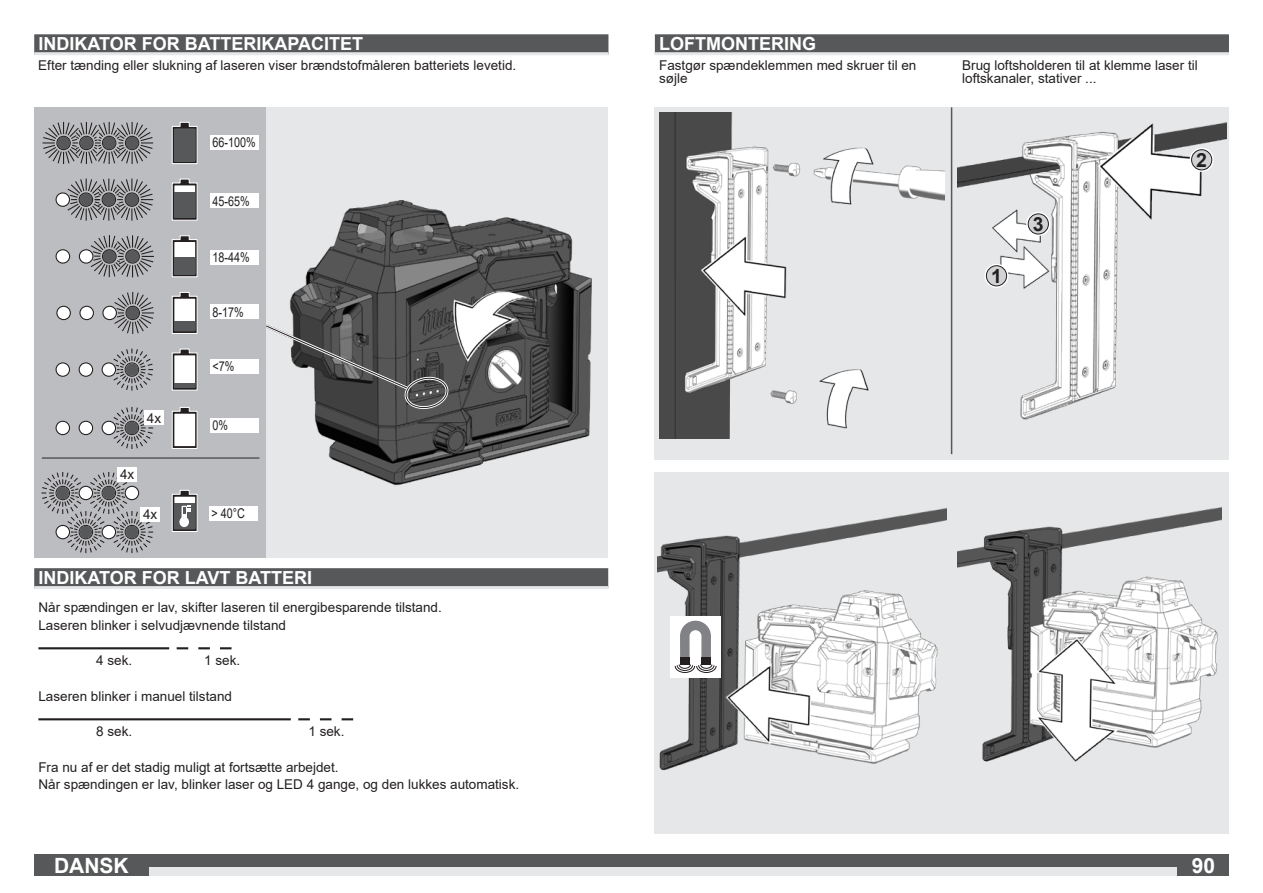
<style>
.page{position:relative;width:1263px;height:893px;background:#fff}
.page>*{position:absolute;margin:0;border:0;box-sizing:border-box;transform-origin:0 0}
.t1{font:700 21px "Arial";color:#fff}
._00-Haupttext{font:700 19.5px "Arial";color:#231f20}
.Ueberschrift{font:700 18px "Arial";color:#fff}
._00-Haupttext-2{font:13.5px/13.5px "Arial";color:#231f20}
._00-Haupttext-3{font:13.5px "Arial";color:#231f20;scale:.8 1}
</style>
<div class="page">
<div style="left:34px;top:855px;width:1195px;height:21px;background:#57585a"></div>
<div style="left:34px;top:867px;width:1195px;height:9px;background:#e6e7e9"></div>
<div style="left:1178px;top:855px;width:51px;height:21px;background:#57585a"></div>
<div style="left:655px;top:107px;width:574px;height:353px;background:#e6e7e9"></div>
<div style="left:655px;top:473px;width:574px;height:361px;background:#e6e7e9"></div>
<div style="left:35px;top:107px;width:572px;height:451px;background:#e6e7e9"></div>
<div style="left:35px;top:107px;width:231px;height:451px;background:#bcbdc0"></div>
<img style="left:289px;top:200px;width:303px;height:286px">
<svg style="left:266px;top:322px;width:183px;height:88px"></svg>
<img style="left:958px;top:122px;width:269px;height:298px">
<img style="left:660px;top:113px;width:284px;height:326px">
<img style="left:657px;top:507px;width:290px;height:264px">
<hr style="left:951px;top:107px;width:1px;height:347px;background:#57585a">
<img style="left:958px;top:507px;width:263px;height:255px">
<div style="left:670px;top:616px;width:50px;height:62px;background:#fff"></div>
<svg style="left:680px;top:621px;width:31px;height:36px"></svg>
<div style="left:680px;top:657px;width:10px;height:7px;background:#231f20"></div>
<div style="left:701px;top:657px;width:10px;height:7px;background:#231f20"></div>
<svg style="left:674px;top:664px;width:43px;height:9px"></svg>
<svg style="left:42px;top:121px;width:112px;height:43px"></svg>
<svg style="left:55px;top:178px;width:99px;height:43px"></svg>
<svg style="left:55px;top:235px;width:99px;height:43px"></svg>
<svg style="left:56px;top:292px;width:98px;height:42px"></svg>
<svg style="left:41px;top:472px;width:113px;height:82px"></svg>
<svg style="left:55px;top:348px;width:99px;height:43px"></svg>
<svg style="left:55px;top:407px;width:99px;height:42px"></svg>
<svg style="left:171px;top:121px;width:27px;height:43px"></svg>
<div style="left:174px;top:129px;width:21px;height:32px;background:#57585a"></div>
<svg style="left:171px;top:178px;width:27px;height:43px"></svg>
<svg style="left:177px;top:188px;width:16px;height:5px"></svg>
<div style="left:175px;top:186px;width:20px;height:32px;border:1px solid #fff"></div>
<div style="left:174px;top:193px;width:21px;height:25px;background:#57585a"></div>
<svg style="left:171px;top:235px;width:27px;height:43px"></svg>
<div style="left:175px;top:243px;width:20px;height:31px;background:#fff"></div>
<div style="left:175px;top:242px;width:20px;height:32px;border:1px solid #fff"></div>
<div style="left:174px;top:257px;width:21px;height:17px;background:#57585a"></div>
<svg style="left:171px;top:292px;width:27px;height:42px"></svg>
<div style="left:175px;top:299px;width:20px;height:32px;background:#fff"></div>
<div style="left:174px;top:322px;width:21px;height:9px;background:#57585a"></div>
<svg style="left:171px;top:348px;width:27px;height:43px"></svg>
<div style="left:175px;top:356px;width:20px;height:31px;background:#fff"></div>
<div style="left:174px;top:383px;width:21px;height:5px;background:#57585a"></div>
<svg style="left:171px;top:407px;width:27px;height:42px"></svg>
<div style="left:175px;top:414px;width:20px;height:32px;background:#fff"></div>
<svg style="left:171px;top:489px;width:27px;height:43px"></svg>
<div style="left:34px;top:855px;width:115px;height:21px;background:#57585a"></div>
<div style="left:34px;top:568px;width:574px;height:20px;background:#57585a"></div>
<hr style="left:34px;top:586px;width:574px;height:3px;background:#e6e7e9">
<hr style="left:38px;top:647px;width:131px;height:2px;background:#231f20">
<svg style="left:177px;top:647px;width:55px;height:2px"></svg>
<hr style="left:38px;top:718px;width:253px;height:2px;background:#231f20">
<svg style="left:298px;top:718px;width:55px;height:2px"></svg>
<div style="left:34px;top:34px;width:574px;height:21px;background:#57585a"></div>
<hr style="left:34px;top:52px;width:574px;height:3px;background:#e6e7e9">
<div style="left:655px;top:34px;width:574px;height:21px;background:#57585a"></div>
<hr style="left:655px;top:52px;width:574px;height:3px;background:#e6e7e9">
<div style="left:210px;top:135px;width:49px;height:14px;background:#fff"></div>
<div style="left:210px;top:193px;width:49px;height:15px;background:#fff"></div>
<div style="left:210px;top:250px;width:49px;height:15px;background:#fff"></div>
<div style="left:210px;top:305px;width:49px;height:14px;background:#fff"></div>
<div style="left:210px;top:359px;width:49px;height:15px;background:#fff"></div>
<div style="left:210px;top:418px;width:49px;height:14px;background:#fff"></div>
<div style="left:209px;top:506px;width:49px;height:14px;background:#fff"></div>
<div style="left:126px;top:526px;width:12px;height:12px;background:#57585a;border-radius:50%"></div>
<div style="left:103px;top:487px;width:12px;height:12px;background:#57585a;border-radius:50%"></div>
<div style="left:126px;top:363px;width:12px;height:13px;background:#57585a;border-radius:50%"></div>
<div style="left:126px;top:422px;width:12px;height:12px;background:#57585a;border-radius:50%"></div>
<div style="left:126px;top:307px;width:13px;height:12px;background:#57585a;border-radius:50%"></div>
<div style="left:126px;top:250px;width:13px;height:13px;background:#57585a;border-radius:50%"></div>
<div style="left:126px;top:193px;width:12px;height:13px;background:#57585a;border-radius:50%"></div>
<div style="left:126px;top:137px;width:12px;height:12px;background:#57585a;border-radius:50%"></div>
<div style="left:103px;top:250px;width:13px;height:13px;background:#57585a;border-radius:50%"></div>
<div style="left:103px;top:193px;width:12px;height:13px;background:#57585a;border-radius:50%"></div>
<div style="left:103px;top:137px;width:12px;height:12px;background:#57585a;border-radius:50%"></div>
<div style="left:80px;top:193px;width:12px;height:13px;background:#57585a;border-radius:50%"></div>
<div style="left:80px;top:137px;width:13px;height:12px;background:#57585a;border-radius:50%"></div>
<div style="left:57px;top:137px;width:13px;height:12px;background:#57585a;border-radius:50%"></div>
<div style="left:80px;top:526px;width:12px;height:12px;background:#57585a;border-radius:50%"></div>
<div style="left:57px;top:487px;width:12px;height:12px;background:#57585a;border-radius:50%"></div>
<div style="left:144px;top:411px;width:20px;height:14px;background:#fff"></div>
<div style="left:117px;top:467px;width:20px;height:15px;background:#fff"></div>
<div style="left:140px;top:507px;width:20px;height:14px;background:#fff"></div>
<hr style="left:42px;top:457px;width:217px;height:2px;background:#57585a">
<div style="left:984px;top:264px;width:24px;height:24px;border:4px solid #fff;border-radius:50%"></div>
<div style="left:986px;top:266px;width:20px;height:20px;background:#d1d2d4;border-radius:50%"></div>
<div style="left:986px;top:265px;width:21px;height:21px;border:1px solid #231f20;border-radius:50%"></div>
<div style="left:1189px;top:148px;width:25px;height:24px;border:4px solid #fff;border-radius:50%"></div>
<div style="left:1191px;top:150px;width:21px;height:20px;background:#d1d2d4;border-radius:50%"></div>
<div style="left:1191px;top:149px;width:21px;height:21px;border:1px solid #231f20;border-radius:50%"></div>
<div style="left:1026px;top:212px;width:24px;height:24px;border:4px solid #fff;border-radius:50%"></div>
<div style="left:1028px;top:214px;width:20px;height:20px;background:#d1d2d4;border-radius:50%"></div>
<div style="left:1028px;top:213px;width:21px;height:22px;border:1px solid #231f20;border-radius:50%"></div>
<p class="Ueberschrift" style="left:38px;top:31px;width:326px">INDIKATOR FOR BATTERIKAPACITET</p>
<p class="Ueberschrift" style="left:659px;top:31px;width:158px">LOFTMONTERING</p>
<p class="_00-Haupttext-2" style="left:659px;top:58px;width:259px">Fastgør spændeklemmen med skruer til en søjle</p>
<p class="_00-Haupttext-2" style="left:38px;top:58px;width:479px">Efter tænding eller slukning af laseren viser brændstofmåleren batteriets levetid.</p>
<p class="_00-Haupttext-3" style="left:213px;top:133px;width:56px">66-100%</p>
<p class="_00-Haupttext-3" style="left:213px;top:192px;width:48px">45-65%</p>
<p class="_00-Haupttext-3" style="left:213px;top:248px;width:48px">18-44%</p>
<p class="_00-Haupttext-3" style="left:213px;top:303px;width:41px">8-17%</p>
<p class="_00-Haupttext-2" style="left:147px;top:411px;width:16px">4x</p>
<p class="_00-Haupttext-2" style="left:120px;top:468px;width:16px">4x</p>
<p class="_00-Haupttext-2" style="left:143px;top:507px;width:16px">4x</p>
<p class="_00-Haupttext-3" style="left:213px;top:357px;width:29px">&lt;7%</p>
<p class="_00-Haupttext-3" style="left:213px;top:416px;width:21px">0%</p>
<p class="_00-Haupttext-3" style="left:211px;top:504px;width:43px">&gt; 40°C</p>
<p class="Ueberschrift" style="left:38px;top:565px;width:275px">INDIKATOR FOR LAVT BATTERI</p>
<p class="_00-Haupttext-2" style="left:38px;top:600px;width:405px">Når spændingen er lav, skifter laseren til energibesparende tilstand.</p>
<p class="_00-Haupttext-2" style="left:38px;top:618px;width:249px">Laseren blinker i selvudjævnende tilstand</p>
<p class="_00-Haupttext-2" style="left:96px;top:653px;width:38px">4 sek.</p>
<p class="_00-Haupttext-2" style="left:204px;top:653px;width:38px">1 sek.</p>
<p class="_00-Haupttext-2" style="left:38px;top:689px;width:195px">Laseren blinker i manuel tilstand</p>
<p class="_00-Haupttext-2" style="left:96px;top:724px;width:38px">8 sek.</p>
<p class="_00-Haupttext-2" style="left:308px;top:724px;width:38px">1 sek.</p>
<p class="_00-Haupttext-2" style="left:38px;top:760px;width:302px">Fra nu af er det stadig muligt at fortsætte arbejdet.</p>
<p class="_00-Haupttext-2" style="left:38px;top:778px;width:482px">Når spændingen er lav, blinker laser og LED 4 gange, og den lukkes automatisk.</p>
<p class="_00-Haupttext-2" style="left:962px;top:58px;width:237px">Brug loftsholderen til at klemme laser til loftskanaler, stativer ...</p>
<p class="_00-Haupttext" style="left:991px;top:262px;width:12px">1</p>
<p class="_00-Haupttext" style="left:1033px;top:210px;width:12px">3</p>
<p class="_00-Haupttext" style="left:1196px;top:146px;width:12px">2</p>
<h1 class="t1" style="left:41px;top:851px;width:103px">DEUT CH</h1>
<h1 class="t1" style="left:54px;top:851px;width:76px">DANSK</h1>
<h1 class="t1" style="left:1192px;top:851px;width:25px">90</h1>
</div>
